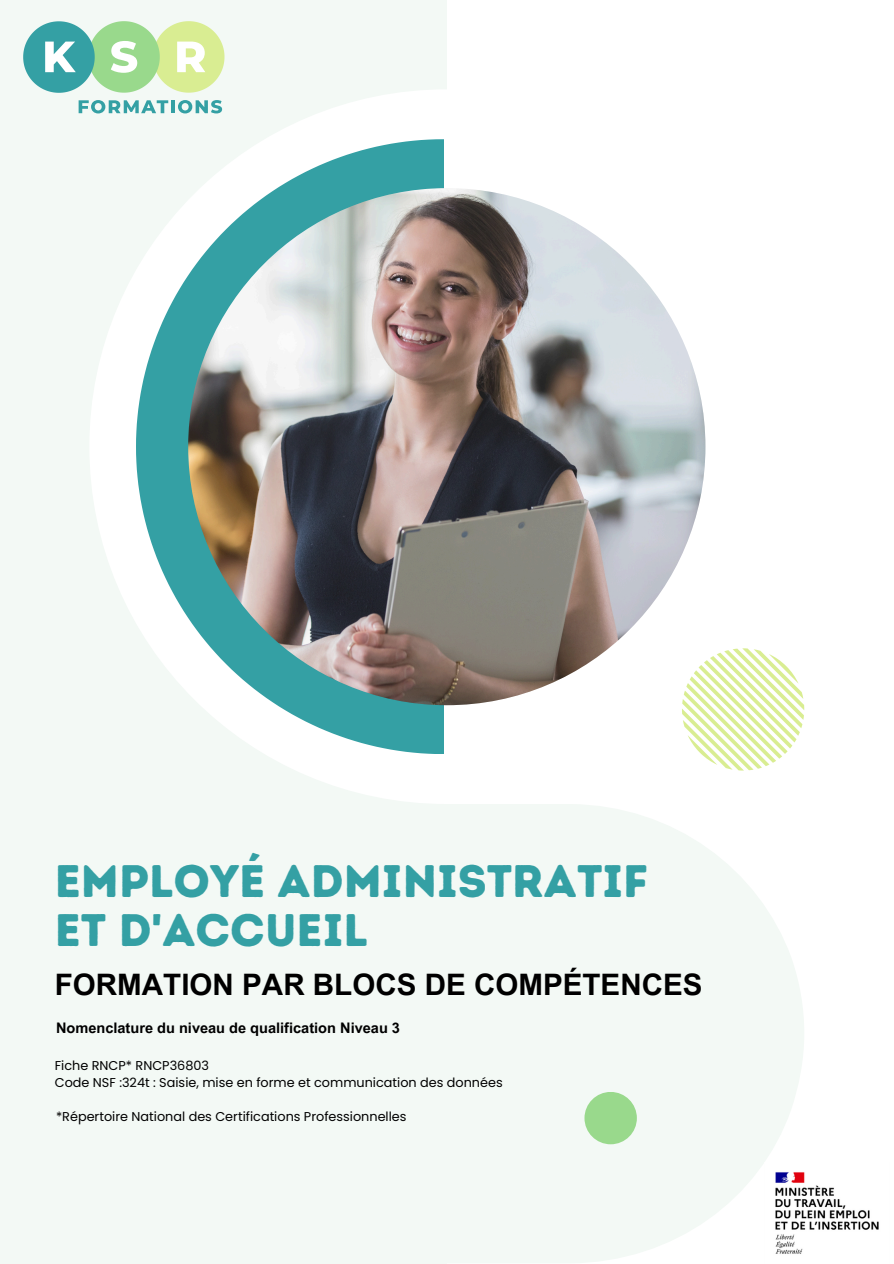
<style>
.page{position:relative;width:894px;height:1264px;background:#fff}
.page>*{position:absolute;margin:0;border:0;box-sizing:border-box;transform-origin:0 0}
.t1{font:45.6px/49.3px "Intro Rust Base";color:#34a0a4}
.t2{font:700 29.55px "Arial MT Pro";color:#000}
.t3{font:700 14.55px "Arial MT Pro";color:#000}
.t4{font:12.75px "Poppins";color:#000}
</style>
<div class="page">
<svg style="left:446px;top:804px;width:358px;height:459px;fill:#f3f9f5"></svg>
<div style="left:0;top:0;width:446px;height:1263px;background:#f3f9f5"></div>
<div style="left:89px;top:89px;width:715px;height:715px;background:#fff;border-radius:50%"></div>
<svg style="left:136px;top:139px;width:307px;height:614px;fill:#34a0a4"></svg>
<svg style="left:682px;top:648px;width:122px;height:122px"></svg>
<div style="left:584px;top:1091px;width:52px;height:53px;background:#99d98c;border-radius:50%"></div>
<svg style="left:23px;top:21px;width:201px;height:72px"></svg>
<svg style="left:79px;top:100px;width:89px;height:13px"></svg>
<hr style="left:171px;top:100px;width:4px;height:13px;background:#34a0a4">
<svg style="left:178px;top:100px;width:44px;height:13px"></svg>
<img style="left:764px;top:1161px;width:115px;height:102px">
<img style="left:188px;top:188px;width:517px;height:517px;border-radius:50%">
<p class="t1" style="left:55px;top:856px;width:594px">EMPLOYÉ ADMINISTRATIF<br>ET D'ACCUEIL</p>
<p class="t2" style="left:55px;top:973px;width:649px">FORMATION PAR BLOCS DE COMPÉTENCES</p>
<p class="t3" style="left:56px;top:1022px;width:345px">Nomenclature du niveau de qualification Niveau 3</p>
<p class="t4" style="left:55px;top:1056px;width:156px">Fiche RNCP* RNCP36803</p>
<h1 class="t4" style="left:55px;top:1073px;width:449px">Code NSF :324t : Saisie, mise en forme et communication des données</h1>
<p class="t4" style="left:56px;top:1107px;width:352px">*Répertoire National des Certifications Professionnelles</p>
</div>
